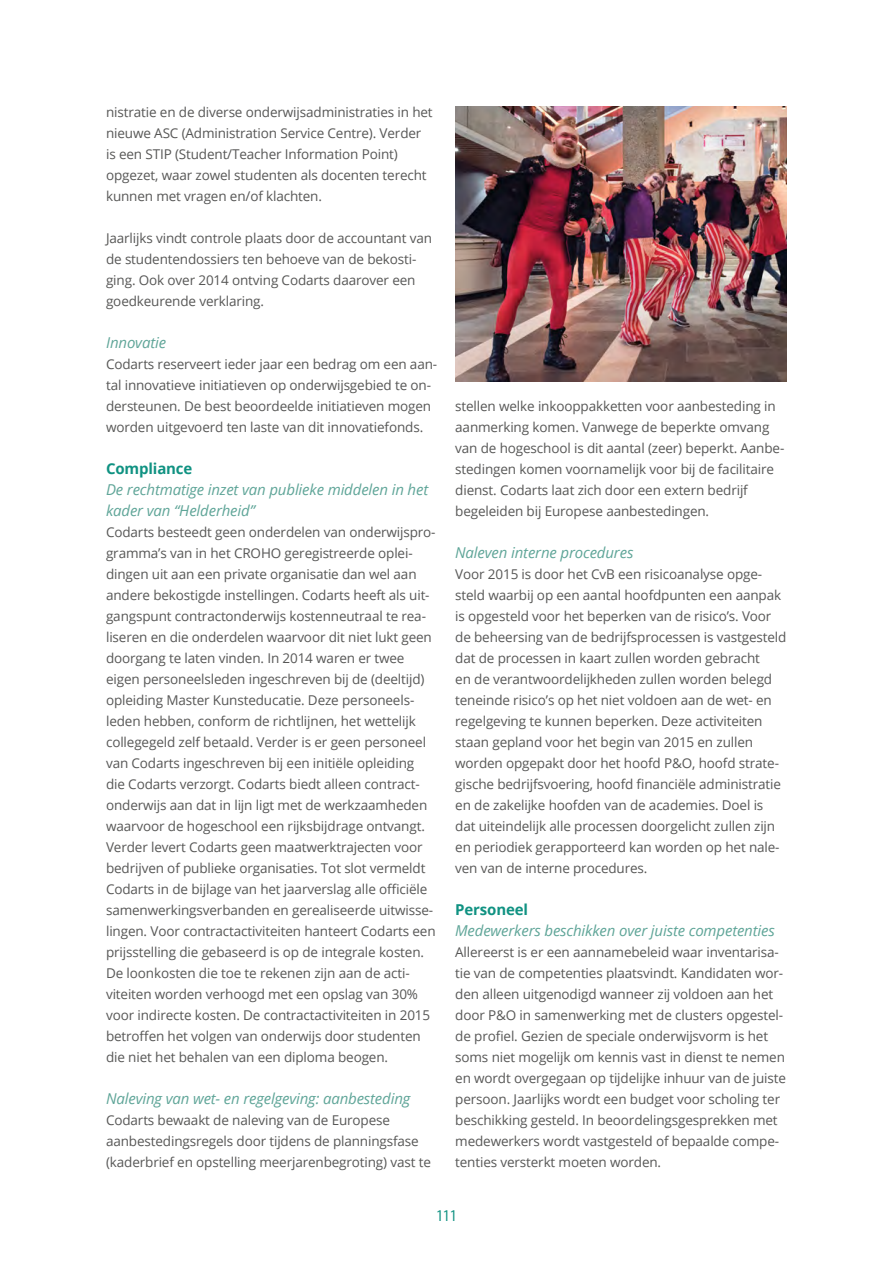
<style>
.page{position:relative;width:893px;height:1263px;background:#fff}
.page>*{position:absolute;margin:0;border:0;box-sizing:border-box;transform-origin:0 0}
.t1{font:condensed 16.5px "Myriad Pro";color:#109282}
.t2{font:italic 15px/21px "Open Sans";letter-spacing:-.01em;color:#5fa598}
.t3{font:700 15px "Open Sans";letter-spacing:-.01em;color:#109282}
.t4{font:13.5px/21px "Open Sans";letter-spacing:-.01em;color:#575756}
</style>
<div class="page">
<img style="left:455px;top:106px;width:331px;height:275px">
<p class="t4" style="left:106px;top:101px;width:328px">nistratie en de diverse onderwijsadministraties in het nieuwe ASC (Administration Service Centre). Verder is een STIP (Student/Teacher Information Point) opgezet, waar zowel studenten als docenten terecht kunnen met vragen en/of klachten.</p>
<p class="t4" style="left:106px;top:227px;width:327px">Jaarlijks vindt controle plaats door de accountant van de studentendossiers ten behoeve van de bekosti&shy;ging. Ook over 2014 ontving Codarts daarover een goedkeurende verklaring.</p>
<p class="t2" style="left:106px;top:331px;width:62px">Innovatie</p>
<p class="t4" style="left:106px;top:353px;width:333px">Codarts reserveert ieder jaar een bedrag om een aan&shy;tal innovatieve initiatieven op onderwijsgebied te on&shy;dersteunen. De best beoordeelde initiatieven mogen worden uitgevoerd ten laste van dit innovatiefonds.</p>
<p class="t3" style="left:106px;top:458px;width:88px">Compliance</p>
<p class="t2" style="left:106px;top:478px;width:324px">De rechtmatige inzet van publieke middelen in het kader van “Helderheid”</p>
<p class="t4" style="left:106px;top:521px;width:331px">Codarts besteedt geen onderdelen van onderwijspro&shy;gramma’s van in het CROHO geregistreerde oplei&shy;dingen uit aan een private organisatie dan wel aan andere bekostigde instellingen. Codarts heeft als uit&shy;gangspunt contractonderwijs kostenneutraal te rea&shy;liseren en die onderdelen waarvoor dit niet lukt geen doorgang te laten vinden. In 2014 waren er twee eigen personeelsleden ingeschreven bij de (deeltijd) opleiding Master Kunsteducatie. Deze personeels&shy;leden hebben, conform de richtlijnen, het wettelijk collegegeld zelf betaald. Verder is er geen personeel van Codarts ingeschreven bij een initiële opleiding die Codarts verzorgt. Codarts biedt alleen contract&shy;onderwijs aan dat in lijn ligt met de werkzaamheden waarvoor de hogeschool een rijksbijdrage ontvangt.<br>Verder levert Codarts geen maatwerktrajecten voor bedrijven of publieke organisaties. Tot slot vermeldt Codarts in de bijlage van het jaarverslag alle officiële samenwerkingsverbanden en gerealiseerde uitwisse&shy;lingen. Voor contractactiviteiten hanteert Codarts een prijsstelling die gebaseerd is op de integrale kosten.<br>De loonkosten die toe te rekenen zijn aan de acti&shy;viteiten worden verhoogd met een opslag van 30% voor indirecte kosten. De contractactiviteiten in 2015 betroffen het volgen van onderwijs door studenten die niet het behalen van een diploma beogen.</p>
<p class="t2" style="left:106px;top:1087px;width:306px">Naleving van wet- en regelgeving: aanbesteding</p>
<p class="t4" style="left:106px;top:1109px;width:326px">Codarts bewaakt de naleving van de Europese aanbestedingsregels door tijdens de planningsfase (kaderbrief en opstelling meerjarenbegroting) vast te</p>
<p class="t4" style="left:455px;top:395px;width:331px">stellen welke inkooppakketten voor aanbesteding in aanmerking komen. Vanwege de beperkte omvang van de hogeschool is dit aantal (zeer) beperkt. Aanbe&shy;stedingen komen voornamelijk voor bij de facilitaire dienst. Codarts laat zich door een extern bedrijf begeleiden bij Europese aanbestedingen.</p>
<p class="t2" style="left:455px;top:541px;width:180px">Naleven interne procedures</p>
<p class="t4" style="left:455px;top:563px;width:333px">Voor 2015 is door het CvB een risicoanalyse opge&shy;steld waarbij op een aantal hoofdpunten een aanpak is opgesteld voor het beperken van de risico’s. Voor de beheersing van de bedrijfsprocessen is vastgesteld dat de processen in kaart zullen worden gebracht<br>en de verantwoordelijkheden zullen worden belegd teneinde risico’s op het niet voldoen aan de wet- en regelgeving te kunnen beperken. Deze activiteiten staan gepland voor het begin van 2015 en zullen worden opgepakt door het hoofd P&amp;O, hoofd strate&shy;gische bedrijfsvoering, hoofd financiële administratie en de zakelijke hoofden van de academies. Doel is dat uiteindelijk alle processen doorgelicht zullen zijn en periodiek gerapporteerd kan worden op het nale&shy;ven van de interne procedures.</p>
<p class="t3" style="left:455px;top:898px;width:74px">Personeel</p>
<p class="t2" style="left:455px;top:919px;width:321px">Medewerkers beschikken over juiste competenties</p>
<p class="t4" style="left:455px;top:941px;width:332px">Allereerst is er een aannamebeleid waar inventarisa&shy;tie van de competenties plaatsvindt. Kandidaten wor&shy;den alleen uitgenodigd wanneer zij voldoen aan het door P&amp;O in samenwerking met de clusters opgestel&shy;de profiel. Gezien de speciale onderwijsvorm is het soms niet mogelijk om kennis vast in dienst te nemen en wordt overgegaan op tijdelijke inhuur van de juiste persoon. Jaarlijks wordt een budget voor scholing ter beschikking gesteld. In beoordelingsgesprekken met medewerkers wordt vastgesteld of bepaalde compe&shy;tenties versterkt moeten worden.</p>
<p class="t1" style="left:437px;top:1206px;width:21px">111</p>
</div>
